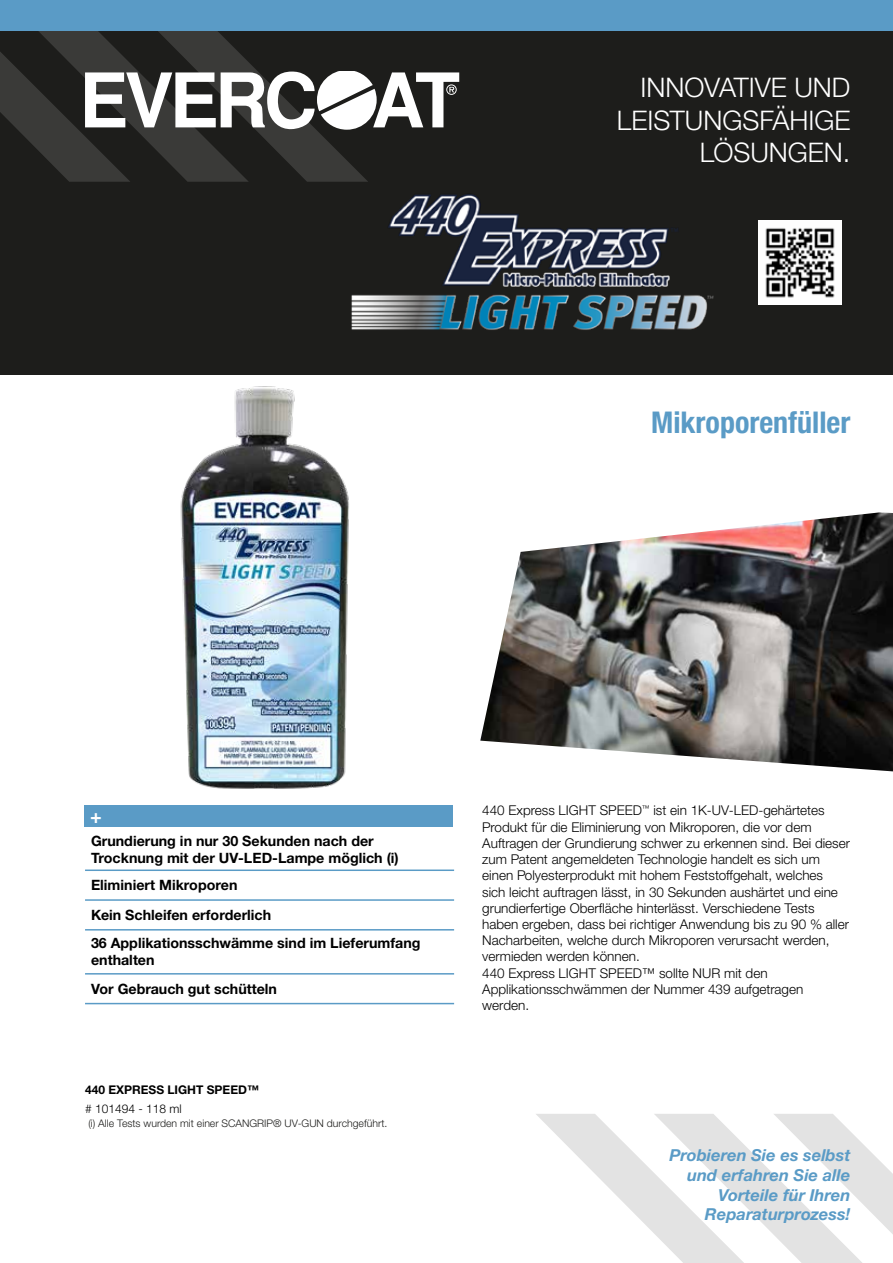
<style>
.page{position:relative;width:893px;height:1263px;background:#fff}
.page>*{position:absolute;margin:0;border:0;box-sizing:border-box;transform-origin:0 0}
.t1{font:700 condensed 30px "Helvetica Neue LTW1 G";color:#5a9bc6}
.t2{font:300 27px/32.4px "Helvetica Neue LTW1 G";color:#fff;text-align:right}
.t3{font:700 19.5px "Helvetica Neue LTW1 G";color:#fff}
.t4{font:italic 700 16.5px/19.8px "Helvetica Neue LTW1 G";color:#5a9bc6;text-align:right}
.t5{font:700 14.25px/17.1px "Helvetica Neue LTW1 G";color:#000}
.t6{font:300 13.5px/16.2px "Helvetica Neue LTW1 G";color:#000}
.t7{font:700 12px "Helvetica Neue LTW1 G";color:#000}
.t8{font:300 12px "Helvetica Neue LTW1 G";color:#000}
.t9{font:300 10.5px "Helvetica Neue LTW1 G";color:#1d1d1b}
</style>
<div class="page">
<div style="left:0;top:0;width:893px;height:374px;background:#1d1d1b"></div>
<svg style="left:536px;top:1114px;width:357px;height:149px"></svg>
<div style="left:85px;top:806px;width:368px;height:21px;background:#5a9bc6"></div>
<img style="left:480px;top:512px;width:413px;height:259px">
<div style="left:0;top:0;width:893px;height:30px;background:#5a9bc6"></div>
<svg style="left:0;top:30px;width:459px;height:152px"></svg>
<img style="left:82px;top:374px;width:374px;height:415px">
<img style="left:758px;top:220px;width:84px;height:84px">
<hr style="left:85px;top:869px;width:369px;height:2px;background:#5a9bc6">
<hr style="left:85px;top:899px;width:369px;height:2px;background:#5a9bc6">
<hr style="left:85px;top:929px;width:369px;height:1px;background:#5a9bc6">
<hr style="left:85px;top:973px;width:369px;height:1px;background:#5a9bc6">
<hr style="left:85px;top:1003px;width:369px;height:1px;background:#5a9bc6">
<img style="left:351px;top:194px;width:363px;height:136px">
<h2 class="t2" style="left:617px;top:71px;width:235px">INNOVATIVE UND<br>LEISTUNGSFÄHIGE<br>LÖSUNGEN.</h2>
<h1 class="t1" style="left:651px;top:404px;width:201px">Mikroporenfüller</h1>
<h3 class="t3" style="left:90px;top:804px;width:13px">+</h3>
<p class="t5" style="left:91px;top:832px;width:309px">Grundierung in nur 30 Sekunden nach der<br>Trocknung mit der UV-LED-Lampe möglich (i)</p>
<p class="t5" style="left:91px;top:870px;width:182px;line-height:29.7px">Eliminiert Mikroporen<br>Kein Schleifen erforderlich</p>
<p class="t5" style="left:91px;top:935px;width:331px">36 Applikationsschwämme sind im Lieferumfang enthalten</p>
<p class="t5" style="left:91px;top:980px;width:188px">Vor Gebrauch gut schütteln</p>
<p class="t7" style="left:85px;top:1082px;width:176px">440 EXPRESS LIGHT SPEED™</p>
<p class="t8" style="left:85px;top:1101px;width:98px"># 101494 - 118 ml</p>
<p class="t9" style="left:88px;top:1117px;width:301px">(i) Alle Tests wurden mit einer SCANGRIP® UV-GUN durchgeführt.</p>
<p class="t6" style="left:482px;top:802px;width:369px">440 Express LIGHT SPEED<sup>™</sup> ist ein 1K-UV-LED-gehärtetes Produkt für die Eliminierung von Mikroporen, die vor dem Auftragen der Grundierung schwer zu erkennen sind. Bei dieser zum Patent angemeldeten Technologie handelt es sich um einen Polyesterprodukt mit hohem Feststoffgehalt, welches<br>sich leicht auftragen lässt, in 30 Sekunden aushärtet und eine grundierfertige Oberfläche hinterlässt. Verschiedene Tests haben ergeben, dass bei richtiger Anwendung bis zu 90 % aller Nacharbeiten, welche durch Mikroporen verursacht werden, vermieden werden können.<br>440 Express LIGHT SPEED™ sollte NUR mit den Applikationsschwämmen der Nummer 439 aufgetragen werden.</p>
<p class="t4" style="left:670px;top:1145px;width:182px">Probieren Sie es selbst und erfahren Sie alle<br>Vorteile für Ihren<br>Reparaturprozess!</p>
</div>
